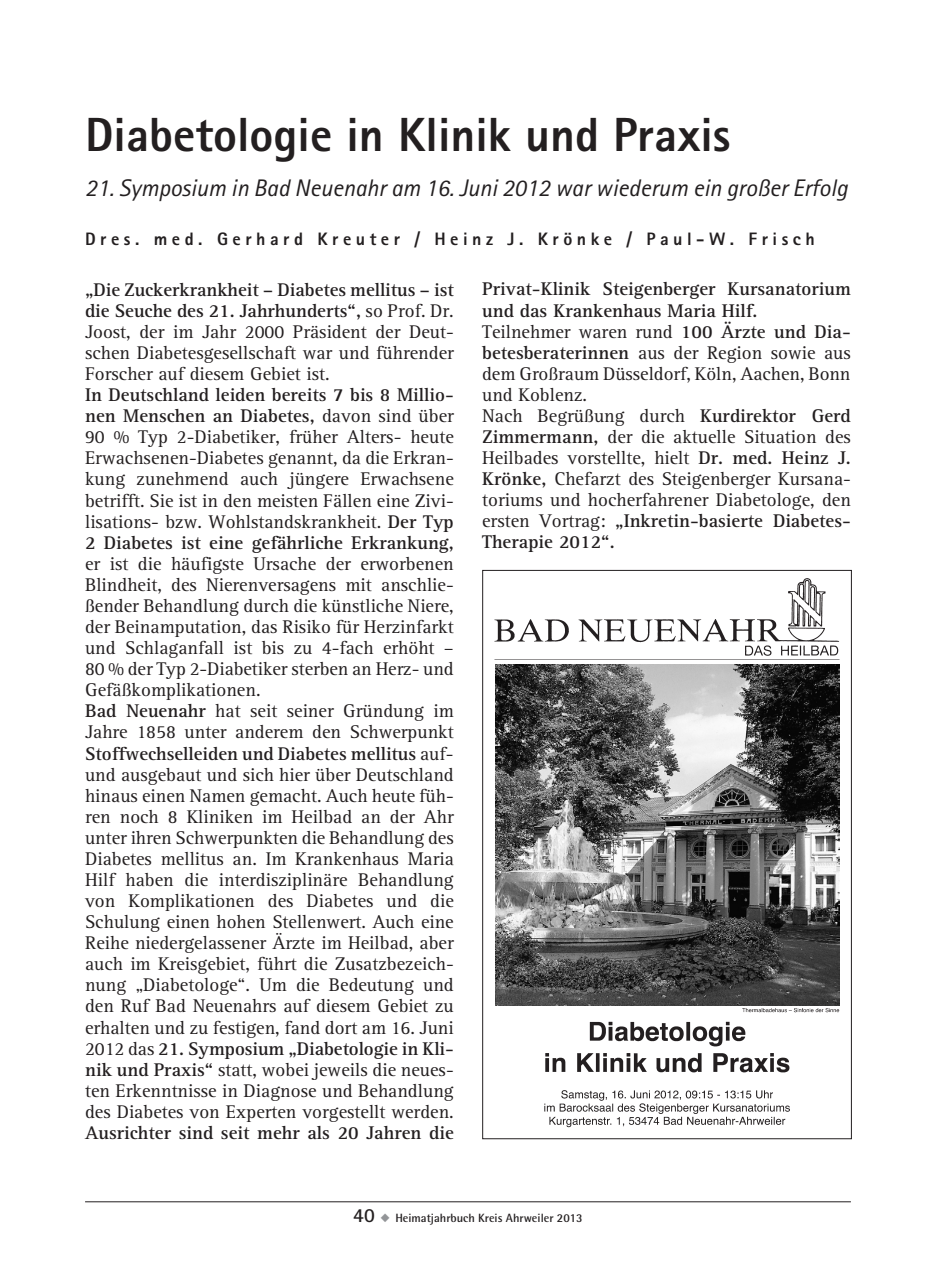
<style>
.page{position:relative;width:936px;height:1276px;background:#fff}
.page>*{position:absolute;margin:0;border:0;box-sizing:border-box;transform-origin:0 0}
.t1{font:800 48px "Rotis Sans Serif";color:#231f20}
.t2{font:italic 24px "Rotis Sans Serif";color:#231f20}
.t3{font:19px/21px "AT Rotis Serif";color:#231f20;text-align:justify}
.t4{font:700 19px "AT Rotis Serif";color:#231f20}
.t5{font:800 18px "Rotis Sans Serif";letter-spacing:.25em;color:#231f20}
.t6{font:700 12px "Rotis Semi Sans";color:#231f20}
.s1{font-weight:700}
.s2{font-family:"Rotis Sans Serif";font-size:20px}
.s3{color:#939598}
</style>
<div class="page">
<hr style="left:85px;top:1201px;width:765px;height:1px;background:#231f20">
<img style="left:494px;top:578px;width:346px;height:550px">
<img style="left:495px;top:665px;width:343px;height:340px">
<h1 class="t1" style="left:85px;top:104px;width:647px">Diabetologie in Klinik und Praxis</h1>
<p class="t2" style="left:85px;top:174px;width:764px">21. Symposium in Bad Neuenahr am 16. Juni 2012 war wiederum ein großer Erfolg</p>
<p class="t5" style="left:85px;top:228px;width:731px">Dres. med. Gerhard Kreuter / Heinz J. Krönke / Paul-W. Frisch</p>
<p class="t3" style="left:85px;top:279px;width:370px"><span class="s1">„Die Zuckerkrankheit – Diabetes mellitus – ist die Seuche des 21. Jahrhunderts“,</span> so Prof. Dr.<br>Joost, der im Jahr 2000 Präsident der Deut&shy;schen Diabetesgesellschaft war und führender Forscher auf diesem Gebiet ist.</p>
<p class="t3" style="left:85px;top:385px;width:370px"><span class="s1">In Deutschland leiden bereits 7 bis 8 Millio&shy;nen Menschen an Diabetes,</span> davon sind über 90 % Typ 2-Diabetiker, früher Alters- heute Erwachsenen-Diabetes genannt, da die Erkran&shy;kung zunehmend auch jüngere Erwachsene betrifft. Sie ist in den meisten Fällen eine Zivi&shy;lisations- bzw. Wohlstandskrankheit. <span class="s1">Der Typ 2 Diabetes ist eine gefährliche Erkrankung,</span></p>
<p class="t3" style="left:85px;top:553px;width:370px;text-align:left">er ist die häufigste Ursache der erworbenen Blindheit, des Nierenversagens mit anschlie&shy;ßender Behandlung durch die künstliche Niere, der Beinamputation, das Risiko für Herzinfarkt und Schlaganfall ist bis zu 4-fach erhöht – 80 % der Typ 2-Diabetiker sterben an Herz- und Gefäßkomplikationen.<br><span class="s1">Bad Neuenahr</span> hat seit seiner Gründung im Jahre 1858 unter anderem den Schwerpunkt <span class="s1">Stoffwechselleiden und Diabetes mellitus</span> auf&shy;und ausgebaut und sich hier über Deutschland hinaus einen Namen gemacht. Auch heute füh&shy;ren noch 8 Kliniken im Heilbad an der Ahr unter ihren Schwerpunkten die Behandlung des Diabetes mellitus an. Im Krankenhaus Maria Hilf haben die interdisziplinäre Behandlung von Komplikationen des Diabetes und die Schulung einen hohen Stellenwert. Auch eine Reihe niedergelassener Ärzte im Heilbad, aber auch im Kreisgebiet, führt die Zusatzbezeich&shy;nung „Diabetologe“. Um die Bedeutung und den Ruf Bad Neuenahrs auf diesem Gebiet zu erhalten und zu festigen, fand dort am 16. Juni 2012 das <span class="s1">21. Symposium „Diabetologie in Kli&shy;nik und Praxis“</span> statt, wobei jeweils die neues&shy;ten Erkenntnisse in Diagnose und Behandlung des Diabetes von Experten vorgestellt werden.</p>
<p class="t4" style="left:85px;top:1121px;width:370px">Ausrichter sind seit mehr als 20 Jahren die</p>
<p class="t3" style="left:482px;top:279px;width:370px;text-align:left"><span class="s1">Privat-Klinik Steigenberger Kursanatorium und das Krankenhaus Maria Hilf.<br></span>Teilnehmer waren rund <span class="s1">100 Ärzte und Dia&shy;betesberaterinnen</span> aus der Region sowie aus dem Großraum Düsseldorf, Köln, Aachen, Bonn und Koblenz.<br>Nach Begrüßung durch <span class="s1">Kurdirektor Gerd Zimmermann,</span> der die aktuelle Situation des Heilbades vorstellte, hielt <span class="s1">Dr. med. Heinz J.<br>Krönke,</span> Chefarzt des Steigenberger Kursana&shy;toriums und hocherfahrener Diabetologe, den ersten Vortrag: <span class="s1">„Inkretin-basierte Diabetes-Therapie 2012“.</span></p>
<p class="t6" style="left:353px;top:1210px;width:231px"><span class="s2">40</span> <span class="s3">◆</span> Heimatjahrbuch Kreis Ahrweiler 2013</p>
</div>
